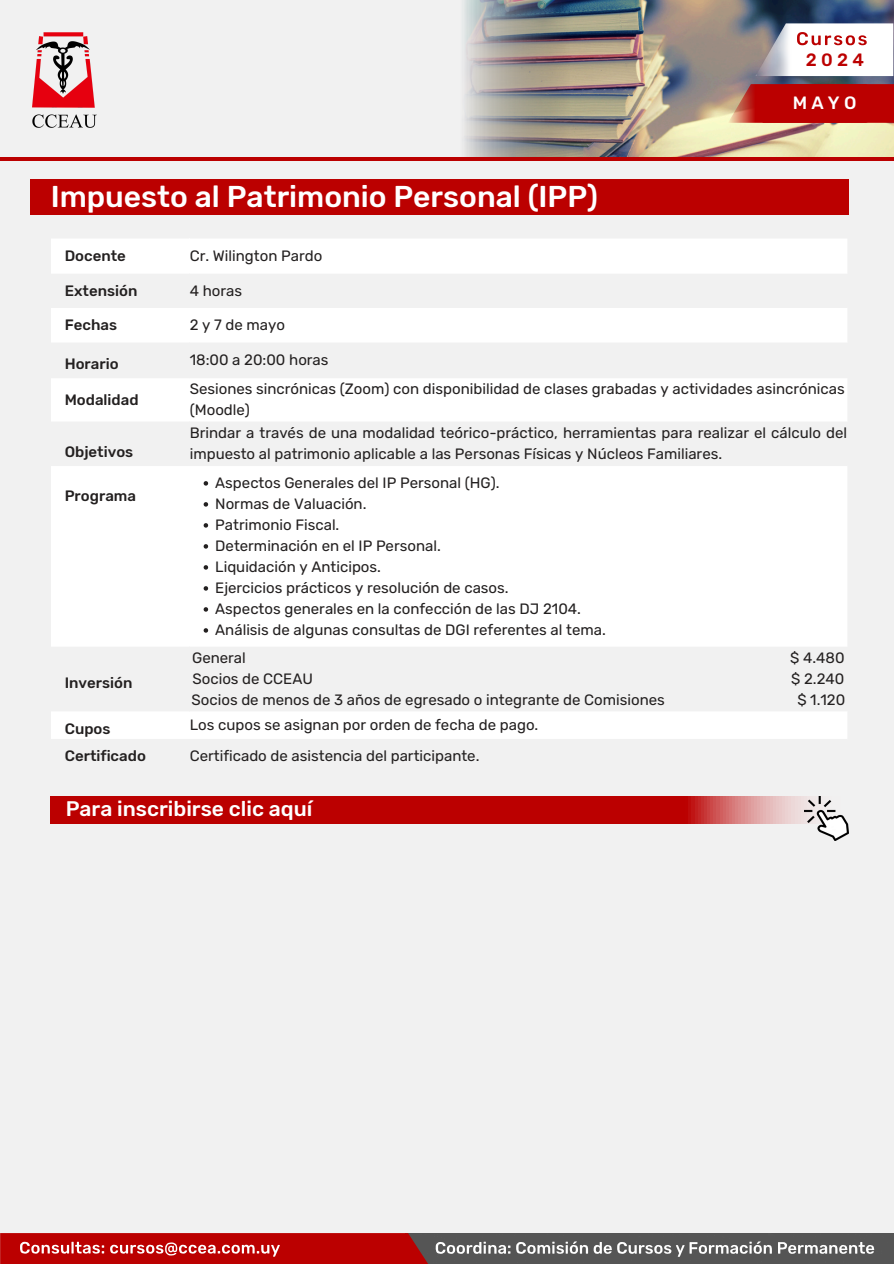
<style>
.page{position:relative;width:894px;height:1264px;background:#fff}
.page>*{position:absolute;margin:0;border:0;box-sizing:border-box;transform-origin:0 0}
.t1{font:500 30px "Rubik";color:#fff}
.t2{font:500 21px "Rubik";color:#fff}
.t3{font:500 17.85px "Rubik";color:#b00}
.t4{font:500 17.85px "Rubik";color:#fff}
.t5{font:15px/21px "Rubik";color:#232020}
.t6{font:500 15px "Rubik";color:#232020}
</style>
<div class="page">
<div style="left:0;top:0;width:893px;height:1263px;background:#f1f1f1"></div>
<img style="left:570px;top:0;width:323px;height:157px">
<img style="left:463px;top:0;width:107px;height:157px">
<hr style="left:0;top:157px;width:893px;height:4px;background:#b00">
<div style="left:51px;top:239px;width:796px;height:34px;background:#fff"></div>
<svg style="left:51px;top:308px;width:796px;height:431px;fill:#fff"></svg>
<svg style="left:203px;top:481px;width:5px;height:4px"></svg>
<svg style="left:203px;top:502px;width:5px;height:4px"></svg>
<svg style="left:203px;top:523px;width:5px;height:4px"></svg>
<svg style="left:203px;top:544px;width:5px;height:4px"></svg>
<svg style="left:203px;top:565px;width:5px;height:4px"></svg>
<svg style="left:203px;top:586px;width:5px;height:4px"></svg>
<svg style="left:203px;top:607px;width:5px;height:4px"></svg>
<svg style="left:203px;top:628px;width:5px;height:4px"></svg>
<div style="left:30px;top:179px;width:818px;height:36px;background:#b00"></div>
<img style="left:429px;top:1233px;width:464px;height:30px">
<svg style="left:0;top:1233px;width:429px;height:30px;background:#b80707"></svg>
<img style="left:20px;top:1241px;width:239px;height:12px">
<img style="left:449px;top:1241px;width:422px;height:11px">
<svg style="left:727px;top:84px;width:166px;height:39px;background:#bb1310"></svg>
<svg style="left:755px;top:23px;width:138px;height:53px"></svg>
<img style="left:32px;top:32px;width:65px;height:96px">
<svg style="left:51px;top:796px;width:753px;height:27px;background:#bf1515"></svg>
<img style="left:804px;top:796px;width:44px;height:44px">
<p class="t3" style="left:805px;top:49px;width:60px">2024</p>
<p class="t1" style="left:51px;top:179px;width:548px">Impuesto al Patrimonio Personal (IPP)</p>
<p class="t4" style="left:792px;top:92px;width:65px">MAYO</p>
<p class="t6" style="left:65px;top:247px;width:63px">Docente</p>
<h3 class="t5" style="left:190px;top:246px;width:134px">Cr. Wilington Pardo</h3>
<h1 class="t6" style="left:65px;top:282px;width:74px">Extensión</h1>
<p class="t5" style="left:190px;top:280px;width:54px">4 horas</p>
<p class="t6" style="left:65px;top:316px;width:54px">Fechas</p>
<p class="t5" style="left:190px;top:314px;width:97px">2 y 7 de mayo</p>
<p class="t6" style="left:65px;top:355px;width:55px">Horario</p>
<p class="t5" style="left:190px;top:350px;width:140px">18:00 a 20:00 horas</p>
<p class="t6" style="left:65px;top:391px;width:75px">Modalidad</p>
<p class="t5" style="left:190px;top:379px;width:656px">Sesiones sincrónicas (Zoom) con disponibilidad de clases grabadas y actividades asincrónicas (Moodle)</p>
<p class="t6" style="left:65px;top:442px;width:70px">Objetivos</p>
<p class="t5" style="left:190px;top:422px;width:658px">Brindar a través de una modalidad teórico-práctico, herramientas para realizar el cálculo del impuesto al patrimonio aplicable a las Personas Físicas y Núcleos Familiares.</p>
<p class="t6" style="left:65px;top:486px;width:73px">Programa</p>
<p class="t6" style="left:65px;top:673px;width:69px">Inversión</p>
<p class="t5" style="left:215px;top:472px;width:286px">Aspectos Generales del IP Personal (HG).</p>
<p class="t5" style="left:215px;top:493px;width:153px">Normas de Valuación.</p>
<p class="t5" style="left:215px;top:514px;width:126px">Patrimonio Fiscal.</p>
<p class="t5" style="left:215px;top:535px;width:227px">Determinación en el IP Personal.</p>
<p class="t5" style="left:215px;top:556px;width:167px">Liquidación y Anticipos.</p>
<p class="t5" style="left:215px;top:577px;width:295px">Ejercicios prácticos y resolución de casos.</p>
<p class="t5" style="left:215px;top:598px;width:367px">Aspectos generales en la confección de las DJ 2104.</p>
<p class="t5" style="left:215px;top:619px;width:392px">Análisis de algunas consultas de DGI referentes al tema.</p>
<p class="t5" style="left:192px;top:647px;width:55px">General</p>
<p class="t5" style="left:790px;top:647px;width:56px">$ 4.480</p>
<p class="t5" style="left:192px;top:668px;width:122px">Socios de CCEAU</p>
<p class="t5" style="left:790px;top:668px;width:55px">$ 2.240</p>
<p class="t5" style="left:191px;top:689px;width:474px">Socios de menos de 3 años de egresado o integrante de Comisiones</p>
<p class="t5" style="left:797px;top:689px;width:49px">$ 1.120</p>
<p class="t6" style="left:65px;top:719px;width:47px">Cupos</p>
<p class="t5" style="left:190px;top:714px;width:350px">Los cupos se asignan por orden de fecha de pago.</p>
<p class="t6" style="left:65px;top:747px;width:83px">Certificado</p>
<p class="t5" style="left:190px;top:745px;width:291px">Certificado de asistencia del participante.</p>
<p class="t2" style="left:66px;top:796px;width:248px">Para inscribirse clic aquí</p>
</div>
